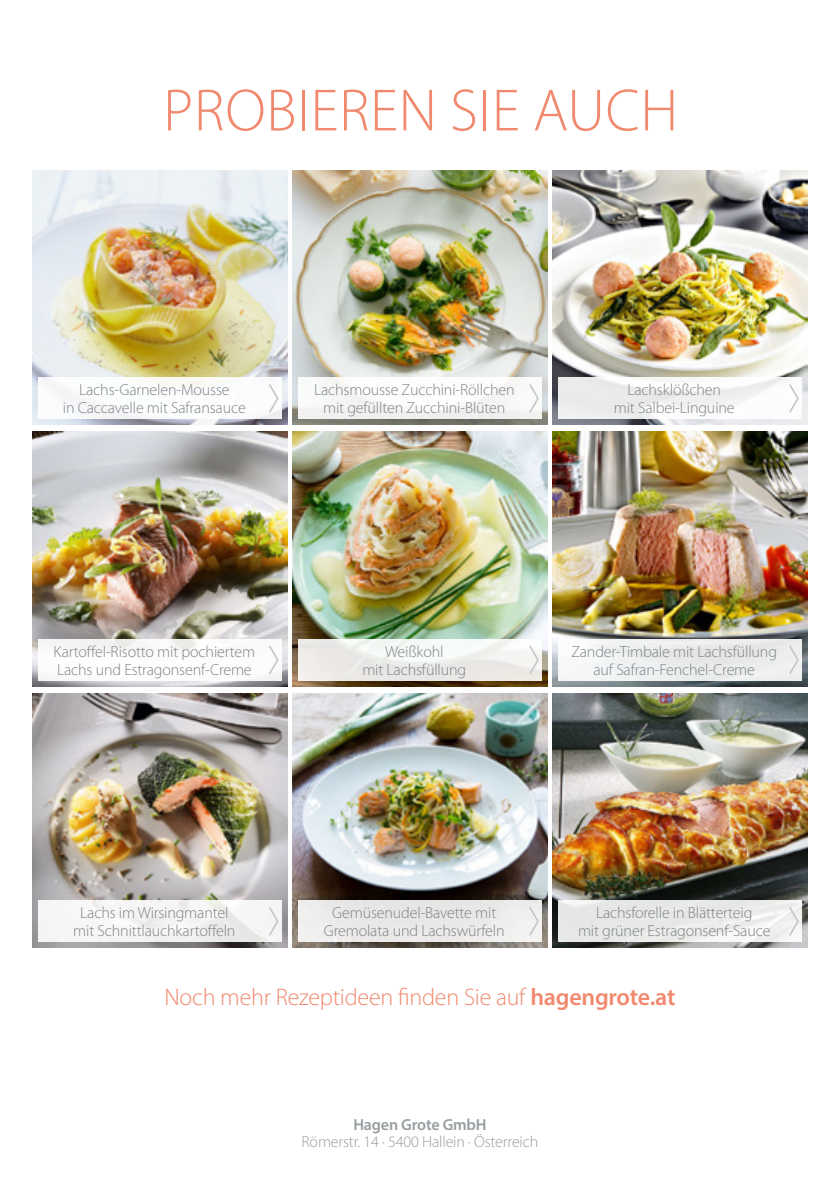
<style>
.page{position:relative;width:840px;height:1191px;background:#fff}
.page>*{position:absolute;margin:0;border:0;box-sizing:border-box;transform-origin:0 0}
.t1{font:300 60px "Myriad Pro";letter-spacing:.01em;color:#f1896e}
.t2{font:300 24px "Myriad Pro";letter-spacing:-.01em;color:#f1896e}
.t3{font:300 16px/18px "Myriad Pro";letter-spacing:-.01em;color:#7d8386;text-align:center}
.t4{font:300 16px "Myriad Pro";letter-spacing:-.01em;color:#979da0}
.t5{font:600 16px "Myriad Pro";letter-spacing:-.01em;color:#979da0}
.s1{font-weight:600}
</style>
<div class="page">
<img style="left:33px;top:170px;width:254px;height:255px">
<div style="left:38px;top:378px;width:243px;height:41px;background:#fff"></div>
<img style="left:33px;top:693px;width:254px;height:254px">
<div style="left:38px;top:900px;width:243px;height:42px;background:linear-gradient(to right,#f7f7f7,#f0f0f0)"></div>
<img style="left:292px;top:693px;width:255px;height:254px">
<div style="left:298px;top:900px;width:243px;height:42px;background:#ebeae8"></div>
<img style="left:33px;top:431px;width:254px;height:255px">
<div style="left:38px;top:639px;width:243px;height:41px;background:#fff"></div>
<img style="left:552px;top:431px;width:254px;height:255px">
<div style="left:558px;top:639px;width:243px;height:41px;background:#edeeef"></div>
<img style="left:292px;top:431px;width:255px;height:255px">
<div style="left:298px;top:639px;width:243px;height:41px;background:linear-gradient(to right,#ebebe8,#f3f3f1)"></div>
<img style="left:292px;top:170px;width:255px;height:255px">
<div style="left:298px;top:378px;width:243px;height:41px;background:#f8f8f8"></div>
<img style="left:552px;top:693px;width:254px;height:254px">
<div style="left:558px;top:900px;width:243px;height:42px;background:linear-gradient(to right,#e4e5e5,#f2f2f1)"></div>
<img style="left:552px;top:170px;width:254px;height:255px">
<div style="left:558px;top:378px;width:243px;height:41px;background:linear-gradient(to right,#eaeaeb,#fcfcfc)"></div>
<svg style="left:268px;top:384px;width:11px;height:31px"></svg>
<svg style="left:527px;top:643px;width:12px;height:33px"></svg>
<svg style="left:529px;top:384px;width:10px;height:29px"></svg>
<svg style="left:787px;top:382px;width:12px;height:33px"></svg>
<svg style="left:269px;top:645px;width:10px;height:31px"></svg>
<svg style="left:789px;top:645px;width:10px;height:29px"></svg>
<svg style="left:267px;top:905px;width:12px;height:32px"></svg>
<svg style="left:527px;top:907px;width:12px;height:30px"></svg>
<svg style="left:787px;top:905px;width:12px;height:32px"></svg>
<h1 class="t1" style="left:163px;top:74px;width:516px">PROBIEREN SIE AUCH</h1>
<p class="t3" style="left:63px;top:381px;width:184px">Lachs-Garnelen-Mousse<br>in Caccavelle mit Safransauce</p>
<p class="t3" style="left:314px;top:381px;width:202px">Lachsmousse Zucchini-Röllchen mit gefüllten Zucchini-Blüten</p>
<p class="t3" style="left:613px;top:381px;width:122px">Lachsklößchen<br>mit Salbei-Linguine</p>
<p class="t3" style="left:53px;top:642px;width:203px;text-align:left">Kartoffel-Risotto mit pochiertem<br>Lachs und Estragonsenf-Creme</p>
<p class="t3" style="left:571px;top:642px;width:207px">Zander-Timbale mit Lachsfüllung auf Safran-Fenchel-Creme</p>
<p class="t3" style="left:362px;top:642px;width:105px">Weißkohl<br>mit Lachsfüllung</p>
<p class="t3" style="left:73px;top:904px;width:164px">Lachs im Wirsingmantel mit Schnittlauchkartoffeln</p>
<p class="t3" style="left:324px;top:904px;width:182px">Gemüsenudel-Bavette mit<br>Gremolata und Lachswürfeln</p>
<p class="t3" style="left:577px;top:904px;width:194px">Lachsforelle in Blätterteig<br>mit grüner Estragonsenf-Sauce</p>
<h2 class="t2" style="left:164px;top:982px;width:512px">Noch mehr Rezeptideen finden Sie auf <span class="s1">hagengrote.at</span></h2>
<p class="t5" style="left:353px;top:1114px;width:135px">Hagen Grote GmbH</p>
<p class="t4" style="left:301px;top:1131px;width:238px">Römerstr. 14 · 5400 Hallein · Österreich</p>
</div>
